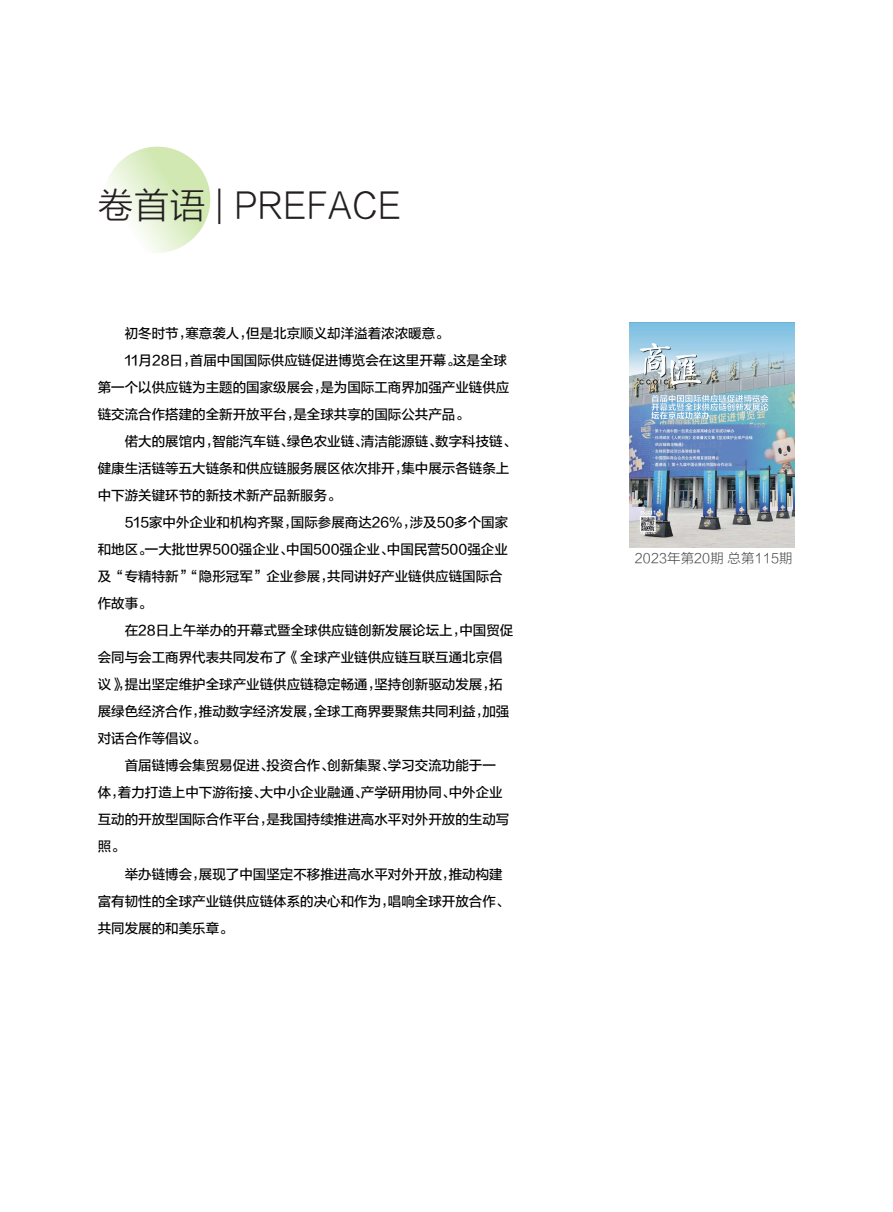
<style>
.page{position:relative;width:893px;height:1212px;background:#fff}
.page>*{position:absolute;margin:0;border:0;box-sizing:border-box;transform-origin:0 0}
.大标题{font:36px "FZLTXHK";color:#231f20}
.说明{font:13.5px/27px "FZLTZHUNHK GBK1 0";color:#000}
.t1{font:13.5px "FZLTXHK";color:#505052}
</style>
<div class="page">
<svg style="left:107px;top:146px;width:104px;height:107px"></svg>
<img style="left:629px;top:323px;width:166px;height:225px">
<p class="大标题" style="left:98px;top:186px;width:305px">卷首语 | PREFACE</p>
<p class="说明" style="left:125px;top:321px;width:326px">初冬时节，寒意袭人，但是北京顺义却洋溢着浓浓暖意。</p>
<p class="说明" style="left:98px;top:348px;width:413px;text-indent:27px">11月28日，首届中国国际供应链促进博览会在这里开幕。这是全球第一个以供应链为主题的国家级展会，是为国际工商界加强产业链供应链交流合作搭建的全新开放平台，是全球共享的国际公共产品。</p>
<p class="说明" style="left:98px;top:429px;width:420px;text-indent:27px">偌大的展馆内，智能汽车链、绿色农业链、清洁能源链、数字科技链、健康生活链等五大链条和供应链服务展区依次排开，集中展示各链条上中下游关键环节的新技术新产品新服务。</p>
<p class="说明" style="left:98px;top:510px;width:412px;text-indent:27px">515家中外企业和机构齐聚，国际参展商达26%，涉及50多个国家和地区。一大批世界500强企业、中国500强企业、中国民营500强企业及“专精特新”“隐形冠军”企业参展，共同讲好产业链供应链国际合作故事。</p>
<p class="说明" style="left:98px;top:618px;width:417px;text-indent:27px">在28日上午举办的开幕式暨全球供应链创新发展论坛上，中国贸促会同与会工商界代表共同发布了《全球产业链供应链互联互通北京倡议》，提出坚定维护全球产业链供应链稳定畅通，坚持创新驱动发展，拓展绿色经济合作，推动数字经济发展，全球工商界要聚焦共同利益，加强对话合作等倡议。</p>
<p class="说明" style="left:98px;top:753px;width:413px;text-indent:27px">首届链博会集贸易促进、投资合作、创新集聚、学习交流功能于一体，着力打造上中下游衔接、大中小企业融通、产学研用协同、中外企业互动的开放型国际合作平台，是我国持续推进高水平对外开放的生动写照。</p>
<p class="说明" style="left:98px;top:861px;width:413px;text-indent:27px">举办链博会，展现了中国坚定不移推进高水平对外开放，推动构建富有韧性的全球产业链供应链体系的决心和作为，唱响全球开放合作、共同发展的和美乐章。</p>
<p class="t1" style="left:635px;top:551px;width:159px">2023年第20期 总第115期</p>
</div>
